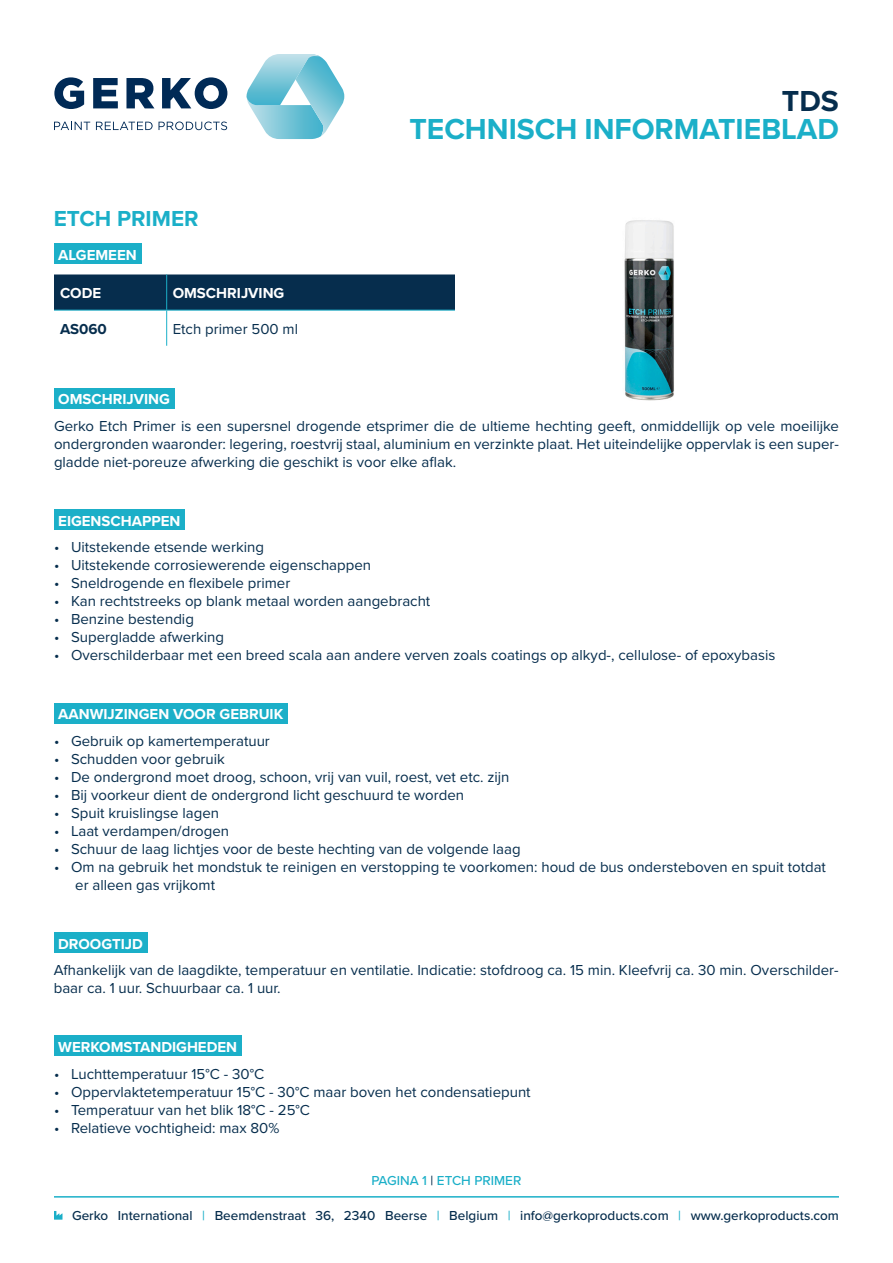
<style>
.page{position:relative;width:893px;height:1263px;background:#fff}
.page>*{position:absolute;margin:0;border:0;box-sizing:border-box;transform-origin:0 0}
.t1{font:700 30px "Proxima Nova";color:#1bafc8}
.t2{font:700 30px "Proxima Nova";color:#062d4d}
.t3{font:700 22.5px "Proxima Nova";color:#1bafc8}
.Alineastijl{font:15px/18px "Proxima Nova";color:#062d4d}
.t4{font:700 15px "Proxima Nova";color:#fff}
.t5{font:700 15px "Proxima Nova";color:#062d4d}
.t6{font:500 13.5px "Proxima Nova";color:#062d4d}
.t7{font:500 13.5px "Proxima Nova";color:#1bafc8}
.s1{color:#062d4d}
.s2{color:#1bafc8}
</style>
<div class="page">
<div style="left:54px;top:274px;width:401px;height:36px;background:#062d4d"></div>
<hr style="left:166px;top:274px;width:1px;height:36px;background:#1bafc8">
<hr style="left:54px;top:310px;width:113px;height:1px;background:#1bafc8">
<hr style="left:167px;top:310px;width:672px;height:1px;background:#1bafc8">
<hr style="left:166px;top:310px;width:1px;height:36px;background:#1bafc8">
<div style="left:54px;top:510px;width:131px;height:20px;background:#1bafc8"></div>
<div style="left:54px;top:1036px;width:187px;height:20px;background:#1bafc8"></div>
<div style="left:54px;top:703px;width:233px;height:20px;background:#1bafc8"></div>
<div style="left:54px;top:243px;width:87px;height:21px;background:#1bafc8"></div>
<div style="left:54px;top:388px;width:120px;height:21px;background:#1bafc8"></div>
<div style="left:54px;top:932px;width:93px;height:21px;background:#1bafc8"></div>
<svg style="left:54px;top:122px;width:36px;height:8px"></svg>
<svg style="left:96px;top:122px;width:57px;height:8px"></svg>
<svg style="left:159px;top:122px;width:68px;height:8px"></svg>
<svg style="left:54px;top:77px;width:30px;height:32px"></svg>
<svg style="left:93px;top:78px;width:25px;height:30px"></svg>
<svg style="left:126px;top:78px;width:28px;height:30px"></svg>
<svg style="left:162px;top:77px;width:65px;height:32px"></svg>
<svg style="left:246px;top:54px;width:98px;height:85px"></svg>
<svg style="left:54px;top:1211px;width:8px;height:8px"></svg>
<hr style="left:54px;top:1196px;width:785px;height:1px;background:#1bafc8">
<img style="left:456px;top:220px;width:383px;height:181px">
<p class="t3" style="left:54px;top:202px;width:146px">ETCH PRIMER</p>
<p class="t4" style="left:58px;top:243px;width:80px">ALGEMEEN</p>
<p class="t4" style="left:60px;top:282px;width:43px">CODE</p>
<p class="t4" style="left:173px;top:282px;width:113px">OMSCHRIJVING</p>
<p class="t5" style="left:60px;top:318px;width:48px">AS060</p>
<p class="Alineastijl" style="left:173px;top:319px;width:127px">Etch primer 500 ml</p>
<p class="t4" style="left:58px;top:388px;width:113px">OMSCHRIJVING</p>
<p class="t2" style="left:782px;top:78px;width:58px">TDS</p>
<p class="t1" style="left:409px;top:107px;width:431px">TECHNISCH INFORMATIEBLAD</p>
<p class="Alineastijl" style="left:54px;top:416px;width:786px;text-align:justify">Gerko Etch Primer is een supersnel drogende etsprimer die de ultieme hechting geeft, onmiddellijk op vele moeilijke ondergronden waaronder: legering, roestvrij staal, aluminium en verzinkte plaat. Het uiteindelijke oppervlak is een super&shy;gladde niet-poreuze afwerking die geschikt is voor elke aflak.</p>
<p class="t4" style="left:58px;top:509px;width:124px">EIGENSCHAPPEN</p>
<p class="Alineastijl" style="left:54px;top:538px;width:211px">• Uitstekende etsende werking</p>
<p class="Alineastijl" style="left:54px;top:556px;width:319px">• Uitstekende corrosiewerende eigenschappen</p>
<p class="Alineastijl" style="left:54px;top:574px;width:238px">• Sneldrogende en flexibele primer</p>
<p class="Alineastijl" style="left:54px;top:592px;width:378px">• Kan rechtstreeks op blank metaal worden aangebracht</p>
<p class="Alineastijl" style="left:54px;top:610px;width:141px">• Benzine bestendig</p>
<p class="Alineastijl" style="left:54px;top:628px;width:172px">• Supergladde afwerking</p>
<p class="Alineastijl" style="left:54px;top:646px;width:723px">• Overschilderbaar met een breed scala aan andere verven zoals coatings op alkyd-, cellulose- of epoxybasis</p>
<p class="t4" style="left:58px;top:703px;width:226px">AANWIJZINGEN VOOR GEBRUIK</p>
<p class="Alineastijl" style="left:54px;top:731px;width:217px">• Gebruik op kamertemperatuur</p>
<p class="Alineastijl" style="left:54px;top:749px;width:172px">• Schudden voor gebruik</p>
<p class="Alineastijl" style="left:54px;top:767px;width:457px">• De ondergrond moet droog, schoon, vrij van vuil, roest, vet etc. zijn</p>
<p class="Alineastijl" style="left:54px;top:785px;width:412px">• Bij voorkeur dient de ondergrond licht geschuurd te worden</p>
<p class="Alineastijl" style="left:54px;top:803px;width:167px">• Spuit kruislingse lagen</p>
<p class="Alineastijl" style="left:54px;top:821px;width:177px">• Laat verdampen/drogen</p>
<p class="Alineastijl" style="left:54px;top:839px;width:468px">• Schuur de laag lichtjes voor de beste hechting van de volgende laag</p>
<p class="Alineastijl" style="left:75px;top:857px;width:752px;text-indent:-21px">• Om na gebruik het mondstuk te reinigen en verstopping te voorkomen: houd de bus ondersteboven en spuit totdat er alleen gas vrijkomt</p>
<p class="t4" style="left:58px;top:932px;width:86px">DROOGTIJD</p>
<p class="Alineastijl" style="left:54px;top:960px;width:786px">Afhankelijk van de laagdikte, temperatuur en ventilatie. Indicatie: stofdroog ca. 15 min. Kleefvrij ca. 30 min. Overschilder&shy;baar ca. 1 uur. Schuurbaar ca. 1 uur.</p>
<p class="t4" style="left:58px;top:1036px;width:180px">WERKOMSTANDIGHEDEN</p>
<p class="Alineastijl" style="left:54px;top:1064px;width:212px">• Luchttemperatuur 15°C - 30°C</p>
<p class="Alineastijl" style="left:54px;top:1082px;width:478px">• Oppervlaktetemperatuur 15°C - 30°C maar boven het condensatiepunt</p>
<p class="Alineastijl" style="left:54px;top:1100px;width:258px">• Temperatuur van het blik 18°C - 25°C</p>
<p class="Alineastijl" style="left:54px;top:1118px;width:227px">• Relatieve vochtigheid: max 80%</p>
<p class="t7" style="left:372px;top:1170px;width:151px">PAGINA 1 <span class="s1">|</span> ETCH PRIMER</p>
<p class="t6" style="left:72px;top:1205px;width:768px">Gerko International <span class="s2">|</span> Beemdenstraat 36, 2340 Beerse <span class="s2">|</span> Belgium <span class="s2">|</span> info@gerkoproducts.com <span class="s2">|</span> www.gerkoproducts.com</p>
</div>
